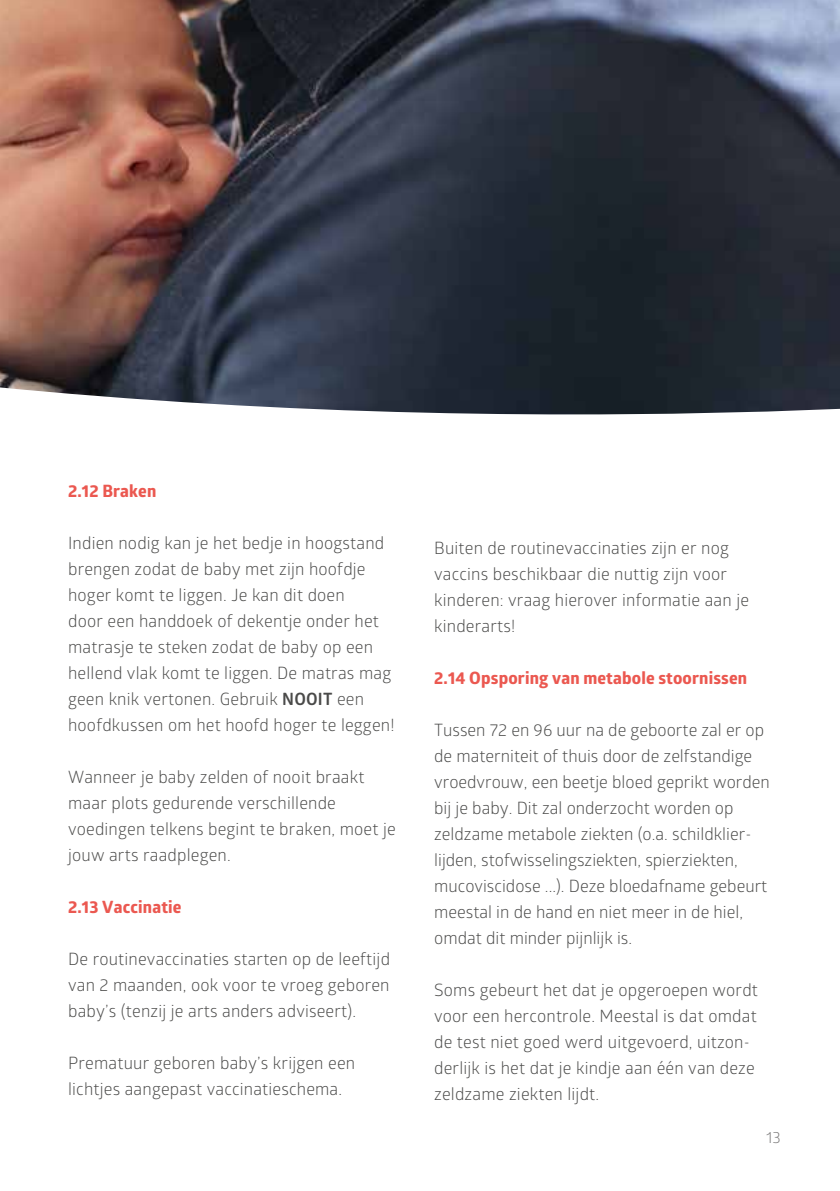
<style>
.page{position:relative;width:840px;height:1191px;background:#fff}
.page>*{position:absolute;margin:0;border:0;box-sizing:border-box;transform-origin:0 0}
.t1{font:17px/26px "Glober";letter-spacing:.01em;color:#4a4a49}
.t2{font:700 17px "Globerx";letter-spacing:.01em;color:#eb5850}
.t3{font:16px "Glober";color:#7c7b7b}
.s1{font-weight:700}
</style>
<div class="page">
<img style="left:0;top:0;width:839px;height:172px">
<svg style="left:0;top:172px;width:839px;height:243px;background:#3f3c44"></svg>
<p class="t2" style="left:68px;top:478px;width:90px">2.12 Braken</p>
<p class="t1" style="left:68px;top:529px;width:328px">Indien nodig kan je het bedje in hoogstand brengen zodat de baby met zijn hoofdje hoger komt te liggen. Je kan dit doen<br>door een handdoek of dekentje onder het matrasje te steken zodat de baby op een hellend vlak komt te liggen. De matras mag geen knik vertonen. Gebruik <span class="s1">NOOIT</span> een hoofdkussen om het hoofd hoger te leggen!</p>
<p class="t1" style="left:68px;top:763px;width:329px">Wanneer je baby zelden of nooit braakt maar plots gedurende verschillende voedingen telkens begint te braken, moet je jouw arts raadplegen.</p>
<p class="t2" style="left:68px;top:894px;width:115px">2.13 Vaccinatie</p>
<p class="t1" style="left:68px;top:945px;width:323px;text-align:justify">De routinevaccinaties starten op de leeftijd van 2 maanden, ook voor te vroeg geboren baby’s (tenzij je arts anders adviseert).</p>
<p class="t1" style="left:68px;top:1049px;width:288px">Prematuur geboren baby’s krijgen een lichtjes aangepast vaccinatieschema.</p>
<p class="t1" style="left:434px;top:534px;width:316px">Buiten de routinevaccinaties zijn er nog vaccins beschikbaar die nuttig zijn voor kinderen: vraag hierover informatie aan je kinderarts!</p>
<p class="t2" style="left:434px;top:665px;width:314px">2.14 Opsporing van metabole stoornissen</p>
<p class="t1" style="left:434px;top:716px;width:337px">Tussen 72 en 96 uur na de geboorte zal er op de materniteit of thuis door de zelfstandige vroedvrouw, een beetje bloed geprikt worden bij je baby. Dit zal onderzocht worden op zeldzame metabole ziekten (o.a. schildklier&shy;lijden, stofwisselingsziekten, spierziekten, mucoviscidose ...). Deze bloedafname gebeurt meestal in de hand en niet meer in de hiel, omdat dit minder pijnlijk is.</p>
<p class="t1" style="left:434px;top:976px;width:325px">Soms gebeurt het dat je opgeroepen wordt voor een hercontrole. Meestal is dat omdat de test niet goed werd uitgevoerd, uitzon&shy;derlijk is het dat je kindje aan één van deze zeldzame ziekten lijdt.</p>
<p class="t3" style="left:765px;top:1125px;width:16px">13</p>
</div>
